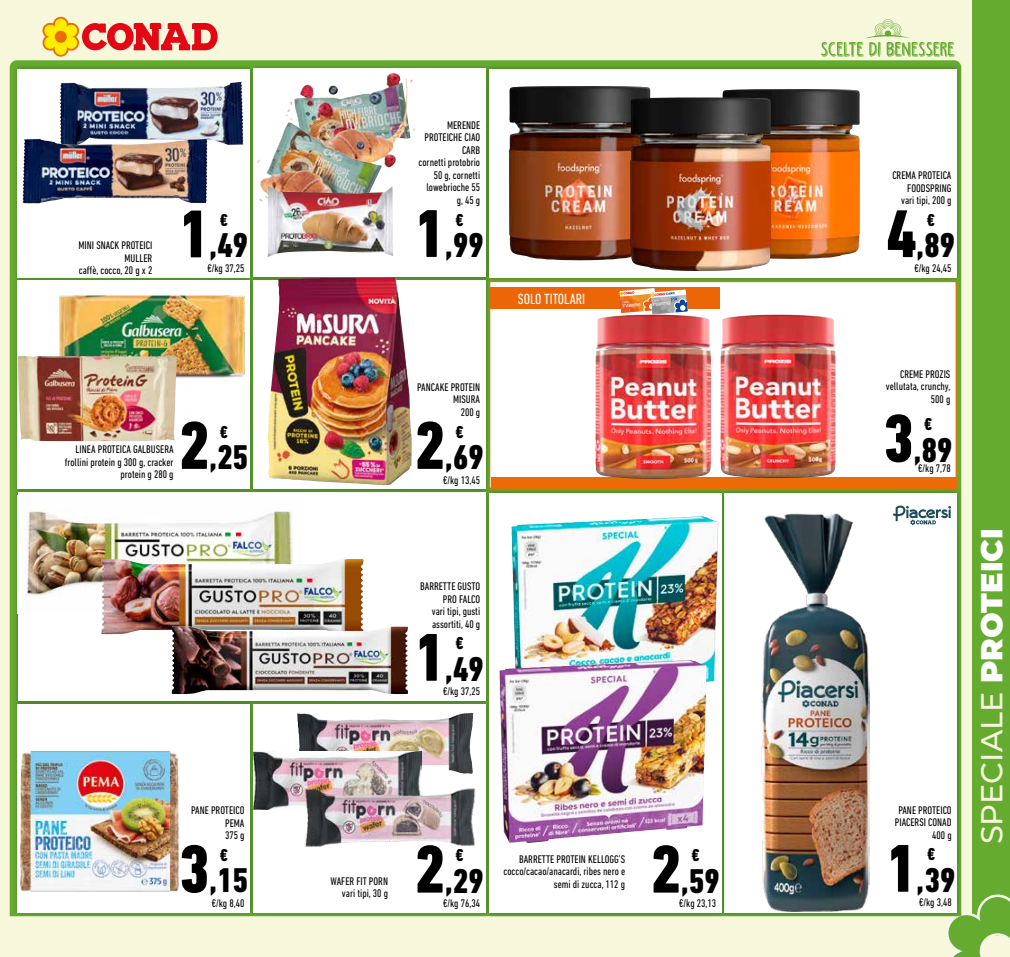
<style>
.page{position:relative;width:1010px;height:957px;background:#f7f7db}
.page>*{position:absolute;margin:0;border:0;box-sizing:border-box;transform-origin:0 0}
.t1{font:800 condensed 68.75px "DIN Next LT Pro";color:#000}
.t2{font:800 condensed 35px "DIN Next LT Pro";color:#000}
.t3{font:500 30.25px "Montserrat";color:#f7f7db}
.t4{font:800 condensed 17.5px "DIN Next LT Pro";color:#000}
.t5{font:condensed 15px "DIN Next LT Pro";color:#fff}
.t6{font:condensed 11.25px/12.5px "DIN Next LT Pro";color:#000;text-align:right}
.s1{font-size:68.75px}
.s2{font-weight:900;color:#fff}
</style>
<div class="page">
<div style="left:972px;top:0;width:38px;height:936px;background:#64ab30"></div>
<svg style="left:946px;top:894px;width:64px;height:63px"></svg>
<svg style="left:43px;top:17px;width:175px;height:40px"></svg>
<svg style="left:821px;top:19px;width:133px;height:38px"></svg>
<div style="left:720px;top:488px;width:242px;height:429px;background:#000;opacity:.3"></div>
<div style="left:725px;top:493px;width:232px;height:419px;background:#fff"></div>
<img style="left:761px;top:514px;width:108px;height:397px">
<div style="left:13px;top:65px;width:242px;height:217px;background:#000;opacity:.3"></div>
<div style="left:18px;top:69px;width:232px;height:208px;background:#fff"></div>
<img style="left:60px;top:82px;width:184px;height:63px">
<img style="left:22px;top:139px;width:186px;height:65px">
<img style="left:18px;top:493px;width:467px;height:207px">
<img style="left:18px;top:495px;width:284px;height:119px">
<img style="left:101px;top:559px;width:247px;height:27px">
<img style="left:172px;top:626px;width:221px;height:25px">
<div style="left:484px;top:64px;width:477px;height:218px;background:#000;opacity:.3"></div>
<div style="left:489px;top:69px;width:468px;height:208px;background:#fff"></div>
<img style="left:722px;top:89px;width:138px;height:170px">
<img style="left:509px;top:86px;width:142px;height:174px">
<img style="left:630px;top:97px;width:141px;height:174px">
<div style="left:249px;top:276px;width:241px;height:217px;background:#000;opacity:.3"></div>
<div style="left:253px;top:281px;width:232px;height:208px;background:#fff"></div>
<img style="left:267px;top:281px;width:145px;height:204px">
<div style="left:13px;top:276px;width:242px;height:217px;background:#000;opacity:.3"></div>
<div style="left:18px;top:281px;width:232px;height:208px;background:#fff"></div>
<img style="left:59px;top:283px;width:196px;height:104px">
<img style="left:18px;top:356px;width:147px;height:85px">
<div style="left:13px;top:699px;width:242px;height:218px;background:#000;opacity:.3"></div>
<div style="left:18px;top:704px;width:232px;height:208px;background:#fff"></div>
<img style="left:20px;top:751px;width:159px;height:141px">
<img style="left:489px;top:281px;width:468px;height:208px">
<div style="left:489px;top:287px;width:231px;height:21px;background:#ec6608"></div>
<svg style="left:619px;top:288px;width:69px;height:26px;background:#d0a58a"></svg>
<div style="left:491px;top:477px;width:465px;height:11px;background:#ed6b06"></div>
<img style="left:720px;top:314px;width:50px;height:160px">
<img style="left:595px;top:314px;width:50px;height:162px">
<div style="left:249px;top:700px;width:241px;height:217px;background:#000;opacity:.3"></div>
<div style="left:253px;top:704px;width:232px;height:208px;background:#fff"></div>
<img style="left:297px;top:712px;width:176px;height:62px">
<img style="left:253px;top:751px;width:168px;height:58px">
<img style="left:300px;top:785px;width:176px;height:62px">
<div style="left:249px;top:64px;width:241px;height:217px;background:#000;opacity:.3"></div>
<img style="left:253px;top:69px;width:232px;height:208px">
<svg style="left:386px;top:73px;width:8px;height:11px"></svg>
<svg style="left:283px;top:122px;width:5px;height:10px"></svg>
<img style="left:268px;top:186px;width:125px;height:71px">
<svg style="left:893px;top:505px;width:58px;height:20px"></svg>
<div style="left:485px;top:488px;width:241px;height:429px;background:#000;opacity:.3"></div>
<div style="left:489px;top:493px;width:232px;height:419px;background:#fff"></div>
<img style="left:511px;top:516px;width:205px;height:183px">
<img style="left:499px;top:660px;width:205px;height:183px">
<p class="t6" style="left:79px;top:239px;width:75px">MINI SNACK PROTEICI<br>MULLER<br>caffè, cocco, 20 g x 2</p>
<h1 class="t1" style="left:179px;top:195px;width:32px">1</h1>
<h3 class="t4" style="left:220px;top:210px;width:9px">€</h3>
<h2 class="t2" style="left:209px;top:225px;width:40px">,49</h2>
<p class="t6" style="left:208px;top:262px;width:38px">€/kg 37,25</p>
<p class="t6" style="left:65px;top:443px;width:110px">LINEA PROTEICA GALBUSERA frollini protein g 300 g, cracker protein g 280 g</p>
<h2 class="t2" style="left:179px;top:437px;width:70px"><span class="s1">2</span>,25</h2>
<h3 class="t4" style="left:220px;top:422px;width:9px">€</h3>
<p class="t6" style="left:225px;top:804px;width:21px;text-align:justify;text-indent:-34px">PANE PROTEICO PEMA 375 g</p>
<h1 class="t1" style="left:179px;top:829px;width:32px">3</h1>
<p class="t6" style="left:212px;top:897px;width:34px">€/kg 8,40</p>
<h3 class="t4" style="left:220px;top:845px;width:9px">€</h3>
<h2 class="t2" style="left:209px;top:860px;width:40px">,15</h2>
<p class="t6" style="left:418px;top:119px;width:63px">MERENDE<br>PROTEICHE CIAO<br>CARB<br>cornetti protobrio<br>50 g, cornetti lowebrioche 55 g, 45 g</p>
<h2 class="t2" style="left:415px;top:225px;width:70px"><span class="s1">1</span>,99</h2>
<h3 class="t4" style="left:456px;top:210px;width:9px">€</h3>
<p class="t6" style="left:417px;top:381px;width:64px">PANCAKE PROTEIN<br>MISURA<br>200 g</p>
<h1 class="t1" style="left:415px;top:406px;width:32px">2</h1>
<p class="t6" style="left:443px;top:473px;width:38px">€/kg 13,45</p>
<h3 class="t4" style="left:456px;top:422px;width:9px">€</h3>
<h2 class="t2" style="left:445px;top:437px;width:40px">,69</h2>
<h3 class="t5" style="left:518px;top:290px;width:69px">SOLO TITOLARI</h3>
<p class="t6" style="left:420px;top:580px;width:61px">BARRETTE GUSTO<br>PRO FALCO<br>vari tipi, gusti assortiti, 40 g</p>
<h1 class="t1" style="left:415px;top:618px;width:32px">1</h1>
<p class="t6" style="left:443px;top:685px;width:38px">€/kg 37,25</p>
<h3 class="t4" style="left:456px;top:633px;width:9px">€</h3>
<h2 class="t2" style="left:445px;top:649px;width:40px">,49</h2>
<p class="t6" style="left:330px;top:874px;width:59px">WAFER FIT PORN vari tipi, 30 g</p>
<h1 class="t1" style="left:415px;top:830px;width:32px">2</h1>
<h3 class="t4" style="left:456px;top:845px;width:9px">€</h3>
<h2 class="t2" style="left:445px;top:860px;width:40px">,29</h2>
<p class="t6" style="left:503px;top:853px;width:123px">BARRETTE PROTEIN KELLOGG’S cocco/cacao/anacardi, ribes nero e semi di zucca, 112 g</p>
<h1 class="t1" style="left:651px;top:830px;width:32px">2</h1>
<h3 class="t4" style="left:692px;top:845px;width:9px">€</h3>
<h2 class="t2" style="left:681px;top:860px;width:40px">,59</h2>
<p class="t6" style="left:443px;top:897px;width:38px">€/kg 76,34</p>
<p class="t6" style="left:679px;top:897px;width:38px">€/kg 23,13</p>
<p class="t6" style="left:892px;top:169px;width:61px">CREMA PROTEICA<br>FOODSPRING vari tipi, 200 g</p>
<h1 class="t1" style="left:886px;top:194px;width:32px">4</h1>
<p class="t6" style="left:914px;top:262px;width:38px">€/kg 24,45</p>
<h3 class="t4" style="left:927px;top:210px;width:9px">€</h3>
<h2 class="t2" style="left:916px;top:225px;width:40px">,89</h2>
<p class="t6" style="left:886px;top:368px;width:66px">CREME PROZIS vellutata, crunchy,<br>500 g</p>
<h2 class="t2" style="left:884px;top:430px;width:70px"><span class="s1">3</span>,89</h2>
<h3 class="t4" style="left:924px;top:414px;width:9px">€</h3>
<p class="t6" style="left:918px;top:462px;width:34px">€/kg 7,78</p>
<p class="t6" style="left:895px;top:803px;width:58px">PANE PROTEICO<br>PIACERSI CONAD<br>400 g</p>
<h1 class="t1" style="left:886px;top:829px;width:32px">1</h1>
<p class="t6" style="left:919px;top:896px;width:34px">€/kg 3,48</p>
<h3 class="t4" style="left:927px;top:844px;width:9px">€</h3>
<h2 class="t2" style="left:917px;top:860px;width:40px">,39</h2>
<h3 class="t3" style="left:971px;top:844px;width:317px;rotate:-90deg">SPECIALE <span class="s2">PROTEICI</span></h3>
</div>
